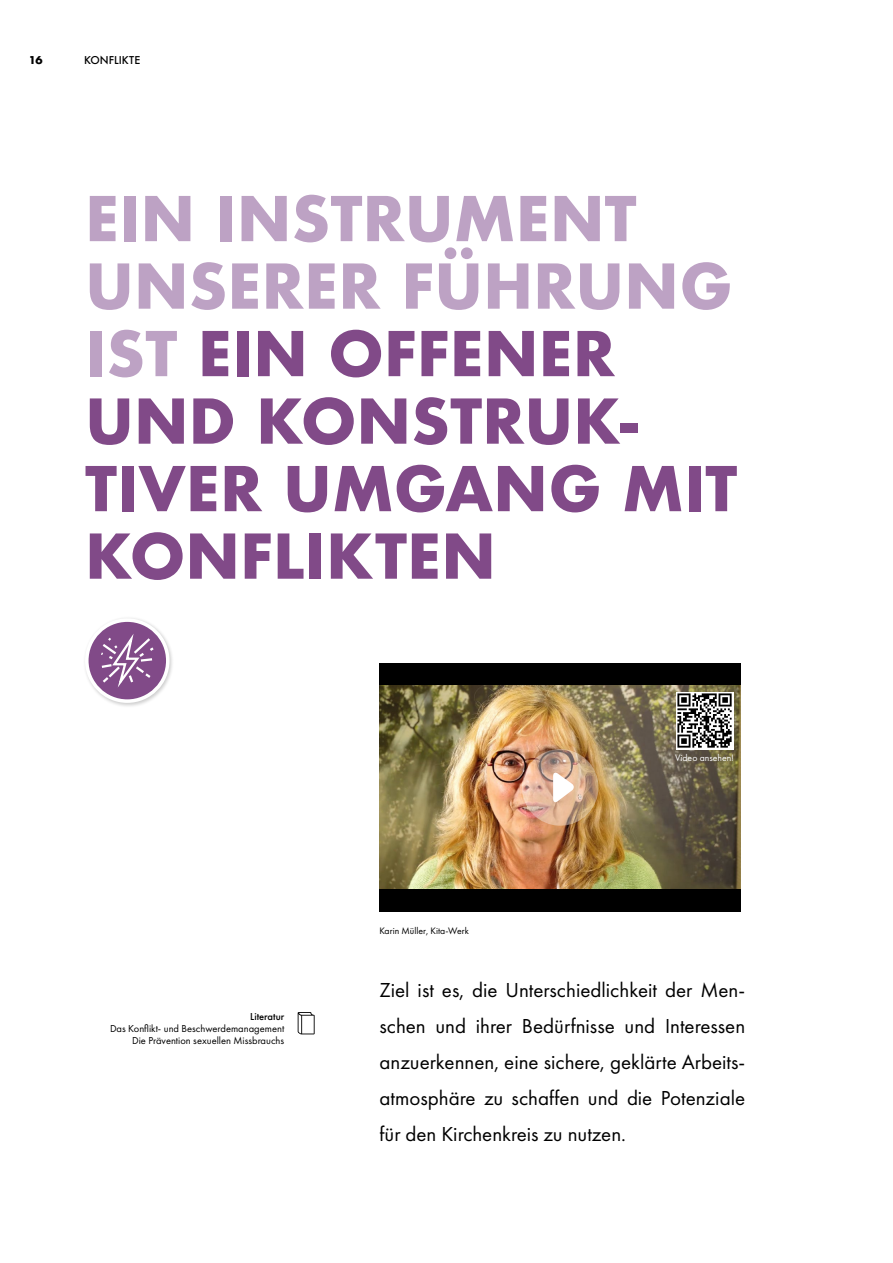
<style>
.page{position:relative;width:893px;height:1263px;background:#fff}
.page>*{position:absolute;margin:0;border:0;box-sizing:border-box;transform-origin:0 0}
.t1{font:700 60px/67.5px "Futura";color:#814a88}
.t2{font:21px/36px "Futura PT";color:#000;text-align:justify}
.t3{font:10.5px/12px "Futura PT";color:#000;text-align:right}
.t4{font:500 10.5px "Futura";color:#000}
.t5{font:500 10.5px "Futura PT";color:#000}
.t6{font:700 10.5px "Futura";color:#000}
.t7{font:9.75px "Futura PT";color:#000}
.t8{font:9.75px "Futura PT";color:#fff}
.s1{color:#bda2c4}
</style>
<div class="page">
<div style="left:379px;top:663px;width:362px;height:248px;background:#000"></div>
<div style="left:83px;top:617px;width:92px;height:91px;background:#000;opacity:.2"></div>
<svg style="left:87px;top:620px;width:81px;height:81px;fill:#814a88"></svg>
<div style="left:85px;top:618px;width:85px;height:85px;border:4px solid #fff;border-radius:50%"></div>
<svg style="left:98px;top:635px;width:58px;height:58px"></svg>
<img style="left:379px;top:686px;width:361px;height:202px">
<div style="left:676px;top:691px;width:57px;height:58px;background:#fff"></div>
<svg style="left:677px;top:693px;width:55px;height:55px"></svg>
<svg style="left:522px;top:749px;width:76px;height:77px"></svg>
<svg style="left:553px;top:772px;width:21px;height:31px"></svg>
<svg style="left:298px;top:1012px;width:17px;height:22px"></svg>
<p class="t6" style="left:29px;top:52px;width:15px">16</p>
<p class="t4" style="left:84px;top:53px;width:58px">KONFLIKTE</p>
<h1 class="t1" style="left:85px;top:185px;width:654px"><span class="s1">EIN INSTRUMENT<br>UNSERER FÜHRUNG<br>IST</span> EIN OFFENER<br>UND KONSTRUK-<br>TIVER UMGANG MIT<br>KONFLIKTEN</h1>
<p class="t5" style="left:250px;top:1010px;width:36px">Literatur</p>
<p class="t3" style="left:110px;top:1022px;width:176px">Das Konflikt- und Beschwerdemanagement<br>Die Prävention sexuellen Missbrauchs</p>
<p class="t7" style="left:379px;top:925px;width:91px">Karin Müller, Kita-Werk</p>
<p class="t8" style="left:675px;top:752px;width:60px">Video ansehen!</p>
<p class="t2" style="left:379px;top:972px;width:367px">Ziel ist es, die Unterschiedlichkeit der Men&shy;schen und ihrer Bedürfnisse und Interessen anzuerkennen, eine sichere, geklärte Arbeits&shy;atmosphäre zu schaffen und die Potenziale für den Kirchenkreis zu nutzen.</p>
</div>
